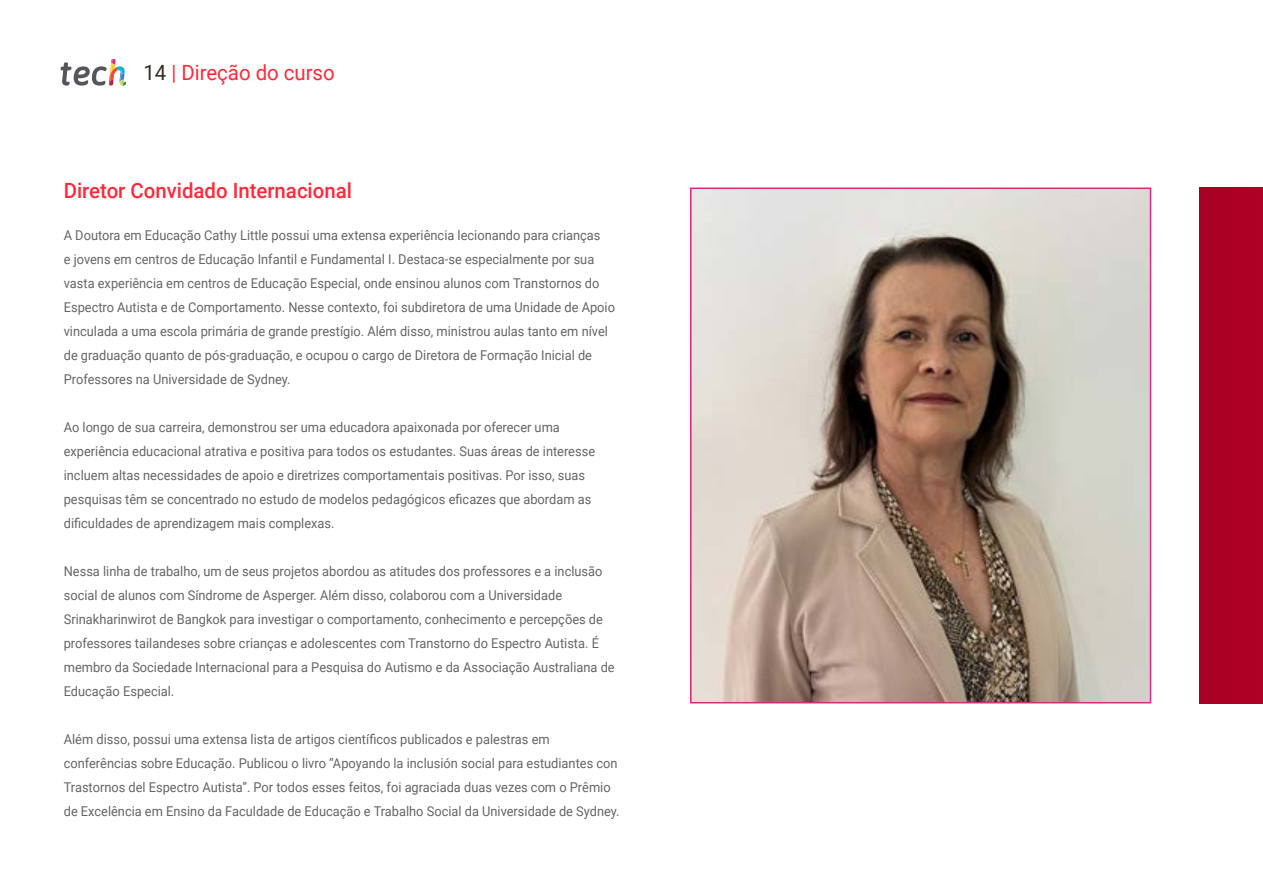
<style>
.page{position:relative;width:1263px;height:893px;background:#fff}
.page>*{position:absolute;margin:0;border:0;box-sizing:border-box;transform-origin:0 0}
.t1{font:500 21px "Roboto";color:#ff293a}
.t2{font:21px "Roboto";color:#ff293a}
.t3{font:13.5px/24px "Roboto";color:#656565;scale:.95 1}
.s1{color:#312e20}
</style>
<div class="page">
<div style="left:1199px;top:188px;width:64px;height:515px;background:#ab0024"></div>
<svg style="left:61px;top:59px;width:65px;height:27px"></svg>
<img style="left:693px;top:191px;width:455px;height:509px">
<div style="left:690px;top:188px;width:461px;height:515px;border:2px solid #de2782"></div>
<h1 class="t2" style="left:144px;top:57px;width:193px"><span class="s1">14</span> | Direção do curso</h1>
<h1 class="t1" style="left:64px;top:176px;width:290px">Diretor Convidado Internacional</h1>
<p class="t3" style="left:64px;top:222px;width:582px">A Doutora em Educação Cathy Little possui uma extensa experiência lecionando para crianças<br>e jovens em centros de Educação Infantil e Fundamental I. Destaca-se especialmente por sua vasta experiência em centros de Educação Especial, onde ensinou alunos com Transtornos do Espectro Autista e de Comportamento. Nesse contexto, foi subdiretora de uma Unidade de Apoio vinculada a uma escola primária de grande prestígio. Além disso, ministrou aulas tanto em nível de graduação quanto de pós-graduação, e ocupou o cargo de Diretora de Formação Inicial de Professores na Universidade de Sydney.</p>
<p class="t3" style="left:64px;top:414px;width:561px">Ao longo de sua carreira, demonstrou ser uma educadora apaixonada por oferecer uma experiência educacional atrativa e positiva para todos os estudantes. Suas áreas de interesse incluem altas necessidades de apoio e diretrizes comportamentais positivas. Por isso, suas pesquisas têm se concentrado no estudo de modelos pedagógicos eficazes que abordam as dificuldades de aprendizagem mais complexas.</p>
<p class="t3" style="left:64px;top:558px;width:581px">Nessa linha de trabalho, um de seus projetos abordou as atitudes dos professores e a inclusão social de alunos com Síndrome de Asperger. Além disso, colaborou com a Universidade Srinakharinwirot de Bangkok para investigar o comportamento, conhecimento e percepções de professores tailandeses sobre crianças e adolescentes com Transtorno do Espectro Autista. É membro da Sociedade Internacional para a Pesquisa do Autismo e da Associação Australiana de Educação Especial.</p>
<p class="t3" style="left:64px;top:726px;width:587px">Além disso, possui uma extensa lista de artigos científicos publicados e palestras em conferências sobre Educação. Publicou o livro “Apoyando la inclusión social para estudiantes con Trastornos del Espectro Autista”. Por todos esses feitos, foi agraciada duas vezes com o Prêmio de Excelência em Ensino da Faculdade de Educação e Trabalho Social da Universidade de Sydney.</p>
</div>
